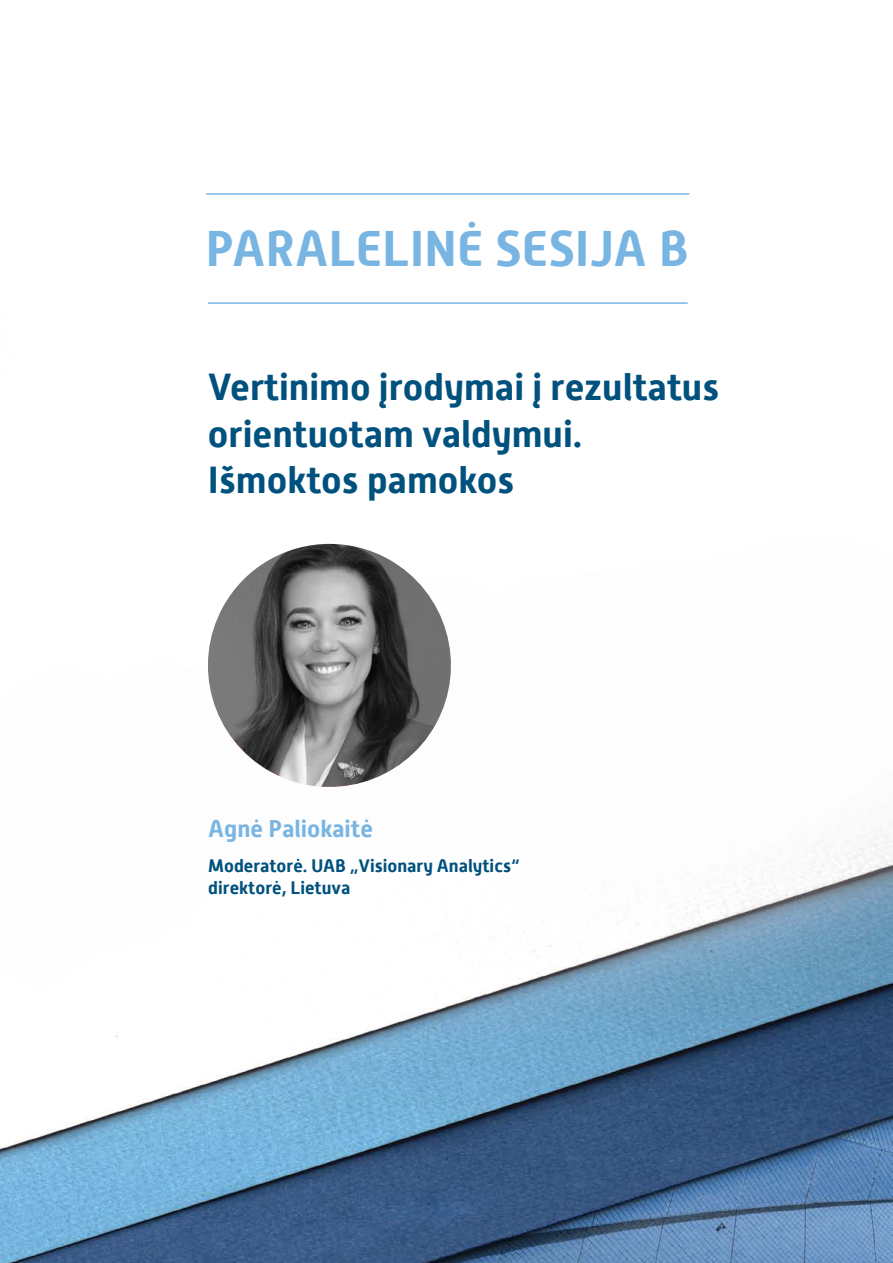
<style>
.page{position:relative;width:893px;height:1263px;background:#fff}
.page>*{position:absolute;margin:0;border:0;box-sizing:border-box;transform-origin:0 0}
.t1{font:700 49.8px "Alwyn New W00";color:#79b5e3}
.t2{font:700 37.5px/46.5px "Alwyn New W00";color:#00517d}
.t3{font:700 24px "Alwyn New W00";color:#79b5e3}
.t4{font:700 18px/22.5px "Alwyn New W00";color:#00517d}
</style>
<div class="page">
<img style="left:0;top:193px;width:893px;height:1070px">
<svg style="left:191px;top:527px;width:277px;height:277px"></svg>
<hr style="left:206px;top:193px;width:483px;height:2px;background:#79b5e3">
<hr style="left:208px;top:302px;width:480px;height:2px;background:#79b5e3">
<h1 class="t1" style="left:205px;top:220px;width:484px">PARALELINĖ SESIJA B</h1>
<p class="t2" style="left:208px;top:364px;width:513px">Vertinimo įrodymai į rezultatus orientuotam valdymui.<br>Išmoktos pamokos</p>
<p class="t3" style="left:208px;top:815px;width:166px">Agnė Paliokaitė</p>
<p class="t4" style="left:208px;top:854px;width:313px">Moderatorė. UAB „Visionary Analytics“ direktorė, Lietuva</p>
</div>
